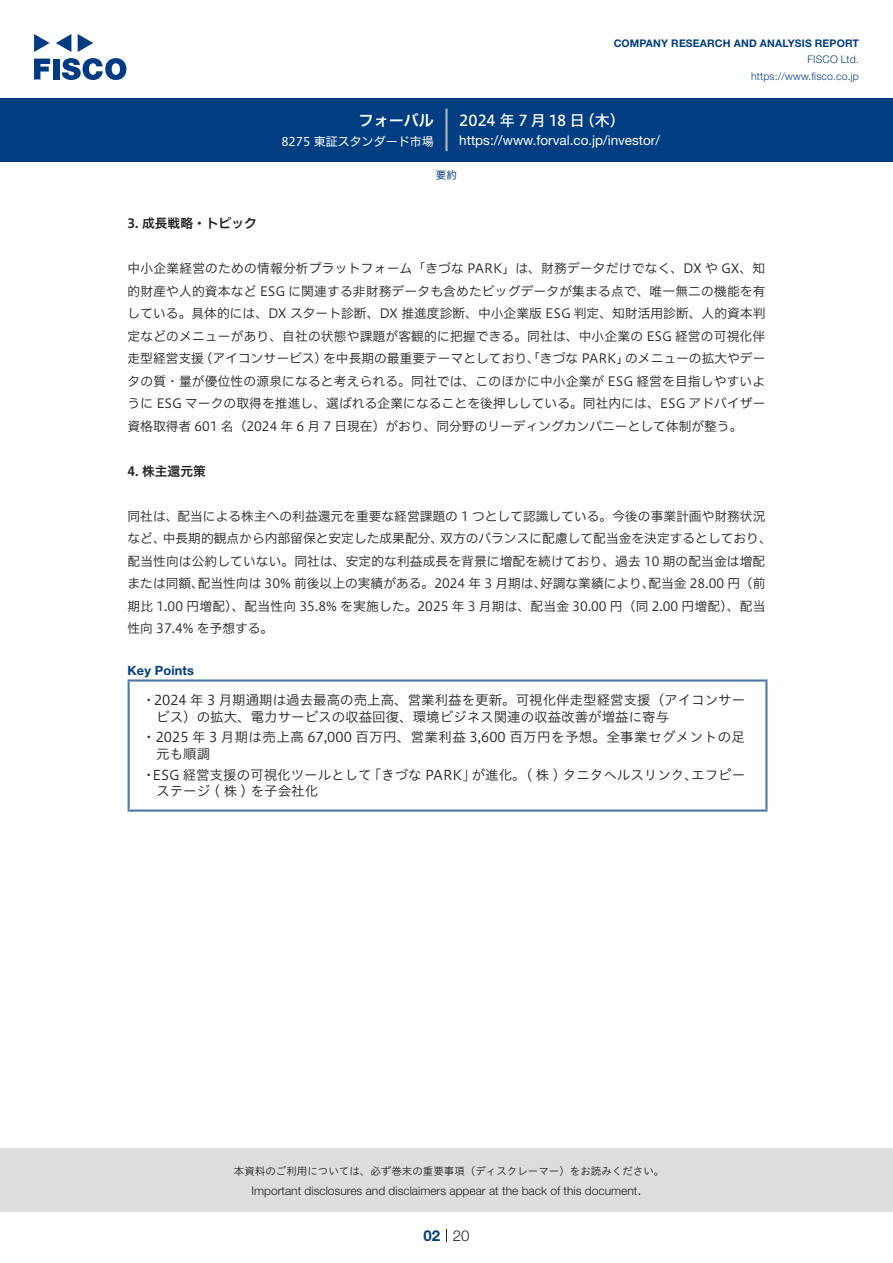
<style>
.page{position:relative;width:893px;height:1263px;background:#fff}
.page>*{position:absolute;margin:0;border:0;box-sizing:border-box;transform-origin:0 0}
.t1{font:15px "Hiragino UD Sans F Std N W5";color:#fff}
.t2{font:15px "Hiragino UD Sans F Std N W6";color:#fff}
.t3{font:300 15px "Helvetica Neue LT Std";color:#231f20}
.t4{font:700 15px "Helvetica Neue LT Std";color:#003d81}
.Key_Points_中{font:13.5px/16.5px "Hiragino UD Sans Std W3";color:#231f20}
.Key_Points_中-2{font:13.5px/16.5px "Hiragino UD Sans Std W3";letter-spacing:.03em;color:#231f20}
.t5{font:13.5px "Helvetica Neue LT Std";color:#fff}
.本文{font:12.75px/22.5px "Hiragino UD Sans F Std N W3";letter-spacing:.005em;color:#231f20}
.小タイトル{font:12.75px "Hiragino UD Sans F Std N W6";color:#231f20}
.Key_Points{font:700 12.75px "Helvetica Neue LT Std";letter-spacing:.015em;color:#003d81}
.t6{font:300 12px "Helvetica Neue LT Std";color:#231f20}
.t7{font:12px "Hiragino UD Sans F Std N W4";color:#fff}
.t8{font:10.5px "Hiragino UD Sans Std W3";color:#231f20}
.t9{font:700 10.5px "Helvetica Neue LT Std";letter-spacing:.015em;color:#003d81}
.t10{font:300 10.5px/16.5px "Helvetica Neue LT Std";letter-spacing:.015em;color:#003d81;text-align:right}
.ヘッダー{font:10.5px "Hiragino UD Sans F Std N W4";color:#003d81}
</style>
<div class="page">
<div style="left:0;top:1148px;width:893px;height:64px;background:#ddd"></div>
<svg style="left:34px;top:59px;width:16px;height:20px"></svg>
<div style="left:53px;top:59px;width:6px;height:20px;background:#003a83"></div>
<svg style="left:62px;top:58px;width:64px;height:22px"></svg>
<svg style="left:34px;top:34px;width:16px;height:18px"></svg>
<svg style="left:78px;top:34px;width:15px;height:18px"></svg>
<svg style="left:56px;top:34px;width:15px;height:18px"></svg>
<div style="left:0;top:98px;width:893px;height:64px;background:#003d81"></div>
<hr style="left:445px;top:109px;width:3px;height:42px;background:#b5b5b6">
<svg style="left:446px;top:1229px;width:1px;height:13px"></svg>
<hr style="left:128px;top:682px;width:2px;height:127px;background:#4d77a7">
<hr style="left:128px;top:679px;width:639px;height:3px;background:#4d77a7">
<hr style="left:765px;top:682px;width:2px;height:127px;background:#4d77a7">
<hr style="left:128px;top:809px;width:639px;height:3px;background:#4d77a7">
<p class="t2" style="left:359px;top:109px;width:77px">フォーバル</p>
<p class="t7" style="left:281px;top:132px;width:154px">8275 東証スタンダード市場</p>
<p class="t9" style="left:614px;top:37px;width:247px">COMPANY RESEARCH AND ANALYSIS REPORT</p>
<p class="t10" style="left:751px;top:51px;width:109px">FISCO Ltd. https://www.fisco.co j p.</p>
<p class="t1" style="left:580px;top:109px;width:46px">（木(</p>
<p class="t1" style="left:459px;top:109px;width:127px">2024 年 7 月 18 日</p>
<p class="t5" style="left:459px;top:132px;width:202px">https://www.forval.co j p. /investor/</p>
<p class="ヘッダー" style="left:436px;top:167px;width:22px">要約</p>
<p class="小タイトル" style="left:128px;top:214px;width:131px">3. 成長戦略・トピック</p>
<p class="本文" style="left:128px;top:256px;width:639px;text-align:right">中小企業経営のための情報分析プラットフォーム「きづな PARK」は、財務データだけでなく、DX や GX、知的財産や人的資本など ESG に関連する非財務データも含めたビッグデータが集まる点で、唯一無二の機能を有している。具体的には、DX スタート診断、DX 推進度診断、中小企業版 ESG 判定、知財活用診断、人的資本判定などのメニューがあり、自社の状態や課題が客観的に把握できる。同社は、中小企業の ESG 経営の可視化伴のメニューの拡大やデー</p>
<p class="本文" style="left:200px;top:346px;width:129px">（アイコンサービス）</p>
<p class="本文" style="left:323px;top:346px;width:308px">を中長期の最重要テーマとしており、「きづな PARK」</p>
<p class="本文" style="left:128px;top:346px;width:639px">走型経営支援<br>タの質・量が優位性の源泉になると考えられる。同社では、このほかに中小企業が ESG 経営を目指しやすいように ESG マークの取得を推進し、選ばれる企業になることを後押ししている。同社内には、ESG アドバイザー資格取得者 601 名（2024 年 6 月 7 日現在）がおり、同分野のリーディングカンパニーとして体制が整う。</p>
<p class="小タイトル" style="left:128px;top:461px;width:80px">4. 株主還元策</p>
<p class="本文" style="left:440px;top:504px;width:333px;text-indent:-313px">同社は、配当による株主への利益還元を重要な経営課題の 1 つとして認識している。今後の事業計画や財務状況双方のバランスに配慮して配当金を決定するとしており、</p>
<p class="本文" style="left:128px;top:526px;width:40px">など、</p>
<p class="本文" style="left:128px;top:549px;width:639px">配当性向は公約していない。同社は、安定的な利益成長を背景に増配を続けており、過去 10 期の配当金は増配</p>
<p class="本文" style="left:648px;top:571px;width:118px">配当金 28.00 円（前</p>
<p class="本文" style="left:163px;top:526px;width:282px">中長期的観点から内部留保と安定した成果配分、</p>
<p class="本文" style="left:198px;top:571px;width:350px">配当性向は 30% 前後以上の実績がある。2024 年 3 月期は、</p>
<p class="本文" style="left:540px;top:571px;width:116px">好調な業績により、</p>
<p class="本文" style="left:128px;top:571px;width:639px">または同額、<br>期比 1.00 円増配）、配当性向 35.8% を実施した。2025 年 3 月期は、配当金 30.00 円（同 2.00 円増配）、配当性向 37.4% を予想する。</p>
<p class="Key_Points" style="left:128px;top:663px;width:68px">Key Points</p>
<p class="Key_Points_中" style="left:156px;top:691px;width:590px;text-indent:-14px">・2024 年 3 月期通期は過去最高の売上高、営業利益を更新。可視化伴走型経営支援（アイコンサービス）の拡大、電力サービスの収益回復、環境ビジネス関連の収益改善が増益に寄与</p>
<p class="Key_Points_中-2" style="left:156px;top:728px;width:590px;text-indent:-14px">・2025 年 3 月期は売上高 67,000 百万円、営業利益 3,600 百万円を予想。全事業セグメントの足元も順調</p>
<p class="Key_Points_中" style="left:691px;top:765px;width:55px">エフピー</p>
<p class="Key_Points_中" style="left:472px;top:765px;width:228px">が進化。( 株 ) タニタヘルスリンク、</p>
<p class="Key_Points_中" style="left:368px;top:765px;width:110px">「きづな PARK」</p>
<p class="Key_Points_中" style="left:152px;top:765px;width:221px">ESG 経営支援の可視化ツールとして</p>
<p class="Key_Points_中" style="left:142px;top:765px;width:15px">・</p>
<p class="Key_Points_中" style="left:156px;top:782px;width:163px">ステージ ( 株 ) を子会社化</p>
<p class="t8" style="left:234px;top:1163px;width:432px">本資料のご利用については、必ず巻末の重要事項（ディスクレーマー）をお読みください。</p>
<p class="t3" style="left:637px;top:1180px;width:6px">.</p>
<p class="t6" style="left:251px;top:1183px;width:387px">Important disclosures and disclaimers appear at the back of this document</p>
<p class="t4" style="left:423px;top:1226px;width:18px">02</p>
<p class="t3" style="left:453px;top:1226px;width:18px">20</p>
</div>
